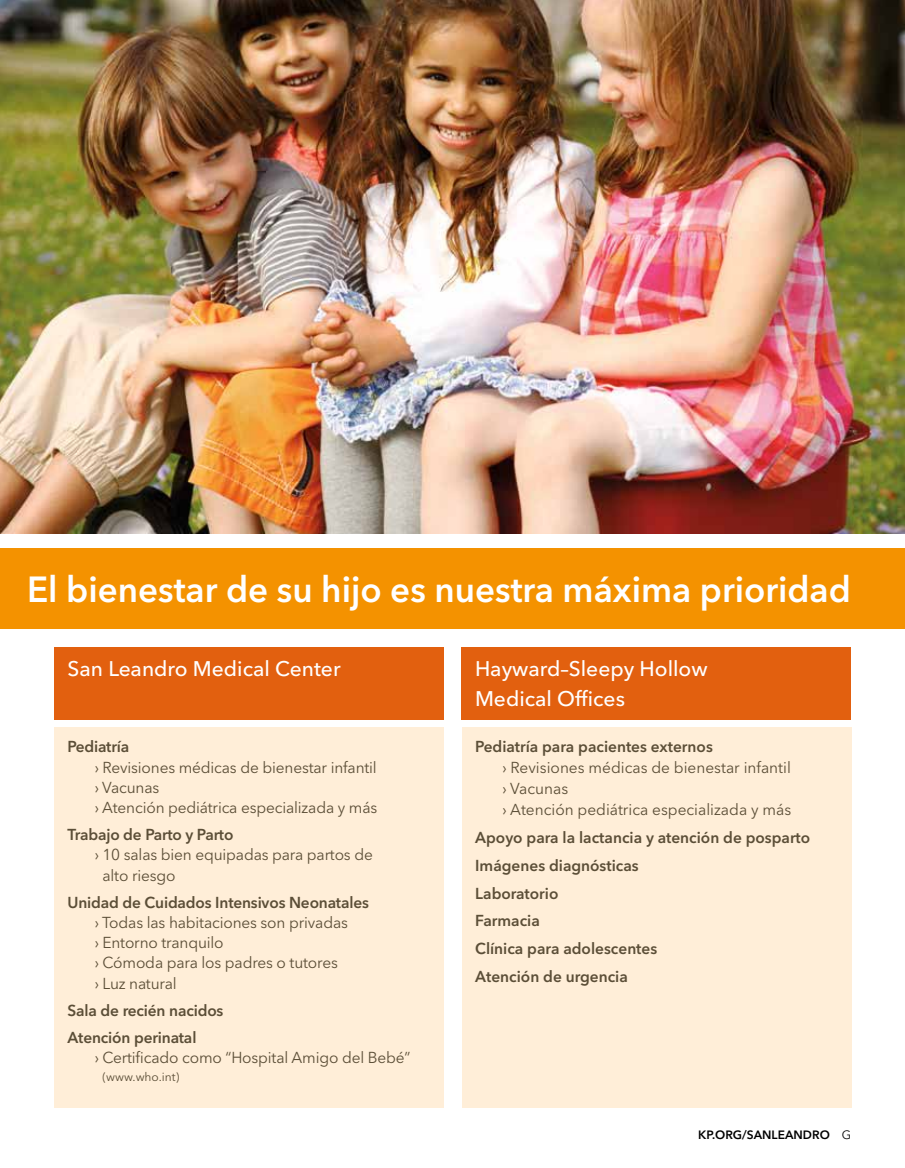
<style>
.page{position:relative;width:905px;height:1168px;background:#fff}
.page>*{position:absolute;margin:0;border:0;box-sizing:border-box;transform-origin:0 0}
.t1{font:600 36px "Avenir Next LT Pro";color:#fff}
.t2{font:500 21px/30px "Avenir Next LT Pro";color:#fff}
.t3{font:15.75px/20.2px "Avenir Next LT Pro";letter-spacing:-.01em;color:#5b4e37}
.t4{font:600 15.75px/20.2px "Avenir Next LT Pro";color:#5b4e37;text-align:center}
.t5{font:600 12px "Avenir Next LT Pro";color:#000}
.t6{font:12px "Avenir Next LT Pro";color:#5b4e37}
.s1{font-weight:600}
.s2{font-weight:400}
</style>
<div class="page">
<div style="left:0;top:548px;width:904px;height:80px;background:#f49200"></div>
<img style="left:0;top:0;width:904px;height:533px">
<div style="left:54px;top:647px;width:389px;height:72px;background:#e2600f"></div>
<div style="left:461px;top:647px;width:389px;height:72px;background:#e2600f"></div>
<div style="left:54px;top:727px;width:389px;height:380px;background:#ffeed8"></div>
<div style="left:462px;top:727px;width:389px;height:380px;background:#ffeed8"></div>
<h2 class="t1" style="left:27px;top:567px;width:825px">El bienestar de su hijo es nuestra máxima prioridad</h2>
<h3 class="t2" style="left:68px;top:654px;width:274px">San Leandro Medical Center</h3>
<p class="t3" style="left:94px;top:737px;width:284px;text-indent:-27px"><span class="s1">Pediatría<br></span>› Revisiones médicas de bienestar infantil › Vacunas</p>
<p class="t3" style="left:94px;top:797px;width:284px">› Atención pediátrica especializada y más</p>
<p class="t4" style="left:68px;top:824px;width:167px">Trabajo de Parto y Parto</p>
<p class="t3" style="left:94px;top:845px;width:280px">› 10 salas bien equipadas para partos de</p>
<p class="t3" style="left:102px;top:865px;width:75px">alto riesgo</p>
<p class="t4" style="left:67px;top:892px;width:303px">Unidad de Cuidados Intensivos Neonatales <span class="s2">› Todas las habitaciones son privadas</span></p>
<p class="t3" style="left:94px;top:932px;width:131px">› Entorno tranquilo</p>
<p class="t3" style="left:94px;top:953px;width:245px">› Cómoda para los padres o tutores</p>
<p class="t3" style="left:94px;top:973px;width:84px">› Luz natural</p>
<p class="t4" style="left:68px;top:1000px;width:157px">Sala de recién nacidos</p>
<p class="t3" style="left:94px;top:1027px;width:317px;text-indent:-27px"><span class="s1">Atención perinatal<br></span>› Certificado como “Hospital Amigo del Bebé”</p>
<p class="t6" style="left:102px;top:1069px;width:78px">(www.who.int)</p>
<h3 class="t2" style="left:475px;top:654px;width:234px">Hayward–Sleepy Hollow<br>Medical Offices</h3>
<p class="t3" style="left:502px;top:736px;width:290px;line-height:21px;text-indent:-27px"><span class="s1">Pediatría para pacientes externos<br></span>› Revisiones médicas de bienestar infantil › Vacunas</p>
<p class="t3" style="left:502px;top:800px;width:290px">› Atención pediátrica especializada y más</p>
<p class="t4" style="left:475px;top:827px;width:336px">Apoyo para la lactancia y atención de posparto</p>
<p class="t4" style="left:475px;top:855px;width:165px">Imágenes diagnósticas</p>
<p class="t4" style="left:475px;top:883px;width:85px">Laboratorio</p>
<p class="t4" style="left:475px;top:910px;width:66px">Farmacia</p>
<p class="t4" style="left:475px;top:938px;width:183px">Clínica para adolescentes</p>
<p class="t4" style="left:475px;top:966px;width:154px">Atención de urgencia</p>
<p class="t5" style="left:698px;top:1127px;width:154px">KP.ORG/SANLEANDRO <span class="s2">G</span></p>
</div>
